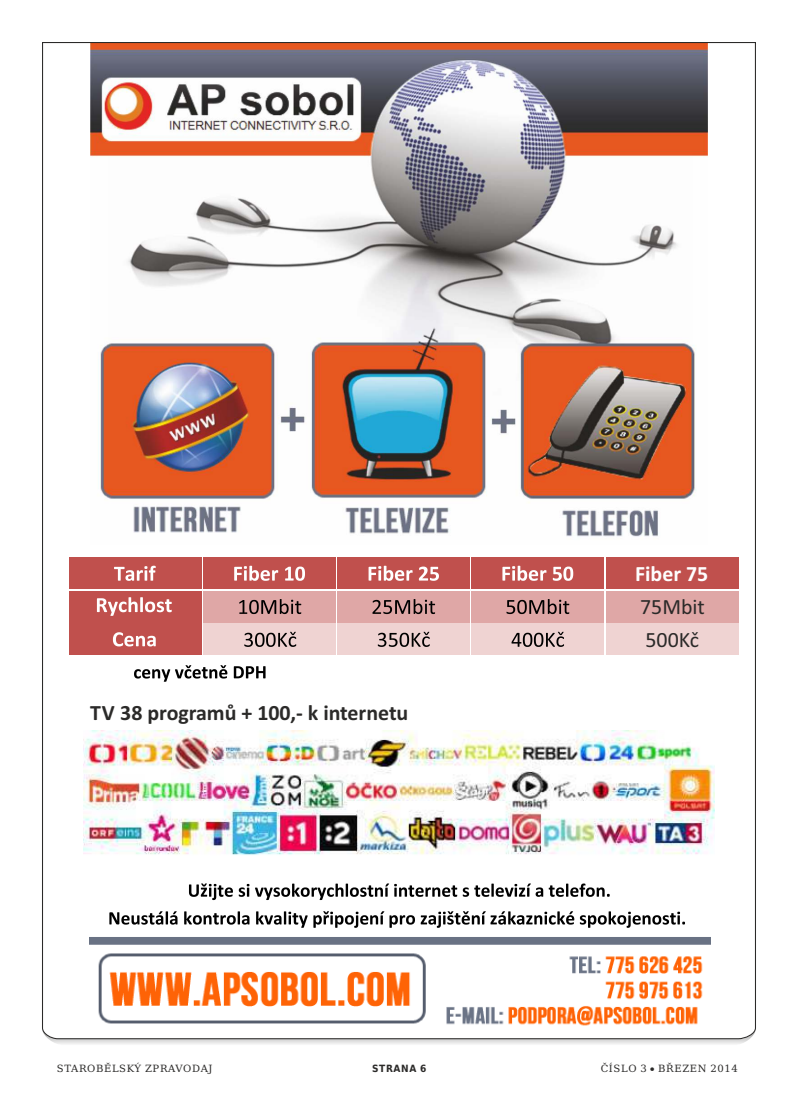
<style>
.page{position:relative;width:798px;height:1099px;background:#fff}
.page>*{position:absolute;margin:0;border:0;box-sizing:border-box;transform-origin:0 0}
.t1{font:700 21.88px "Calibri";color:#2b2a29}
.t2{font:21.88px/33.2px "Calibri";color:#2b2a29}
.t3{font:700 21.88px "Calibri";color:#fefefe}
.t4{font:10px "DejaVu Serif";letter-spacing:.065em;color:#2b2a29}
.t5{font:700 10px "DejaVu Sans Condensed";letter-spacing:.06em;color:#2b2a29}
</style>
<div class="page">
<svg style="left:49px;top:1039px;width:700px;height:5px"></svg>
<img style="left:42px;top:42px;width:714px;height:997px">
<h1 class="t1" style="left:90px;top:703px;width:319px">TV 38 programů + 100,- k internetu</h1>
<h1 class="t3" style="left:635px;top:564px;width:75px">Fiber 75</h1>
<h1 class="t2" style="left:640px;top:592px;width:66px">75Mbit<br>500Kč</h1>
<p class="t4" style="left:57px;top:1063px;width:157px">STAROBĚLSKÝ ZPRAVODAJ</p>
<p class="t5" style="left:372px;top:1063px;width:56px">STRANA 6</p>
<p class="t4" style="left:600px;top:1063px;width:139px">ČÍSLO 3 BŘEZEN 2014</p>
</div>
